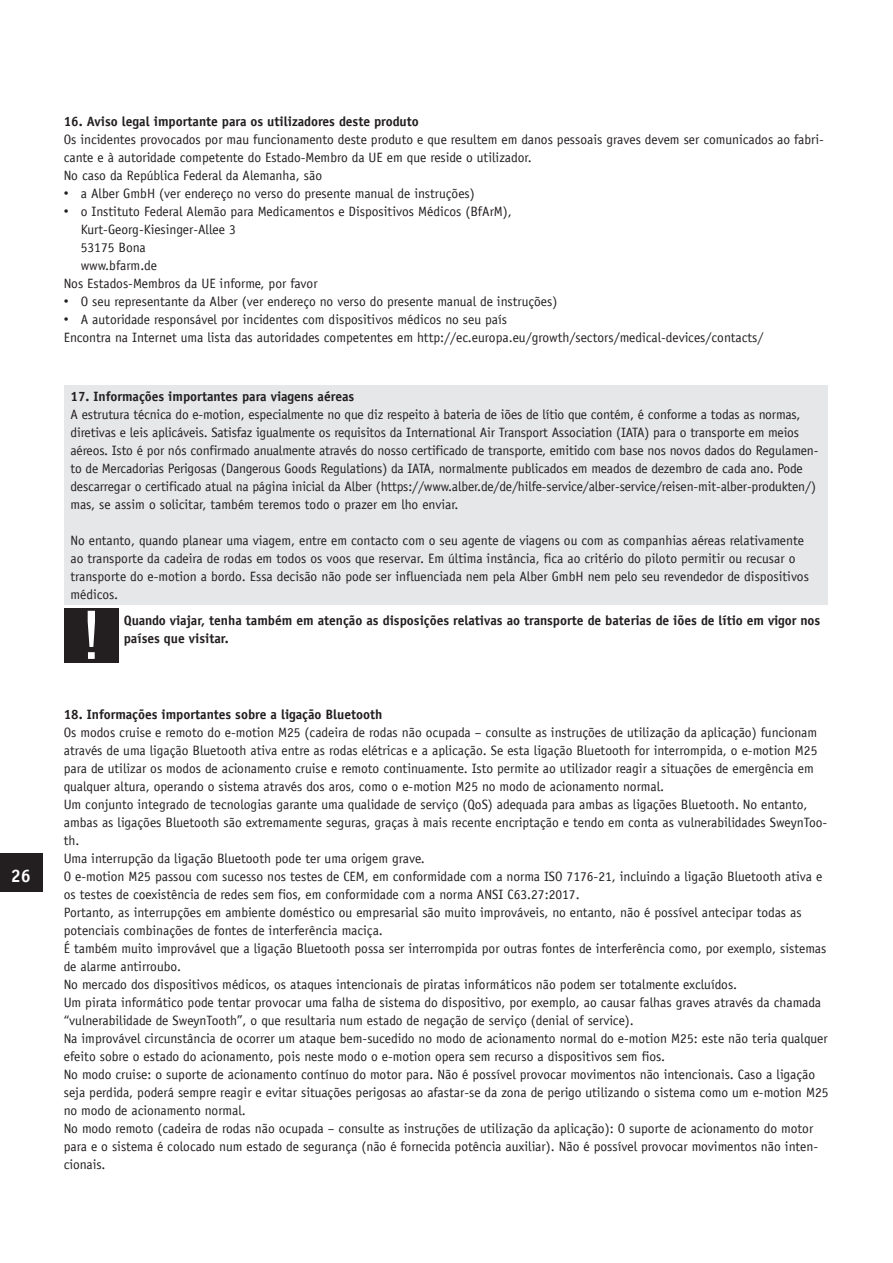
<style>
.page{position:relative;width:893px;height:1263px;background:#fff}
.page>*{position:absolute;margin:0;border:0;box-sizing:border-box;transform-origin:0 0}
.t1{font:700 18px "Officina Sans LT";color:#fff}
.t2{font:13.5px/18px "Officina Sans LT";color:#231f20}
.t3{font:700 13.5px/18px "Officina Sans LT";color:#231f20}
.s1{font-family:"Arial";font-size:13.8px}
</style>
<div class="page">
<div style="left:0;top:854px;width:43px;height:38px;background:#231f20"></div>
<div style="left:65px;top:385px;width:763px;height:220px;background:#e6e7e9"></div>
<svg style="left:64px;top:608px;width:54px;height:55px;background:#363333"></svg>
<h1 class="t1" style="left:11px;top:864px;width:22px">26</h1>
<p class="t3" style="left:64px;top:112px;width:357px">16. Aviso legal importante para os utilizadores deste produto</p>
<p class="t2" style="left:64px;top:130px;width:762px">Os incidentes provocados por mau funcionamento deste produto e que resultem em danos pessoais graves devem ser comunicados ao fabri&shy;cante e à autoridade competente do Estado-Membro da UE em que reside o utilizador.<br>No caso da República Federal da Alemanha, são</p>
<p class="t2" style="left:64px;top:184px;width:413px"><span class="s1">•</span> a Alber GmbH (ver endereço no verso do presente manual de instruções)</p>
<p class="t2" style="left:64px;top:202px;width:450px"><span class="s1">•</span> o Instituto Federal Alemão para Medicamentos e Dispositivos Médicos (BfArM),</p>
<p class="t2" style="left:81px;top:220px;width:157px">Kurt-Georg-Kiesinger-Allee 3</p>
<p class="t2" style="left:81px;top:238px;width:67px">53175 Bona</p>
<p class="t2" style="left:81px;top:256px;width:78px">www.bfarm.de</p>
<p class="t2" style="left:64px;top:274px;width:255px">Nos Estados-Membros da UE informe, por favor</p>
<p class="t2" style="left:64px;top:292px;width:495px"><span class="s1">•</span> O seu representante da Alber (ver endereço no verso do presente manual de instruções)</p>
<p class="t2" style="left:64px;top:310px;width:701px"><span class="s1">•</span> A autoridade responsável por incidentes com dispositivos médicos no seu país<br>Encontra na Internet uma lista das autoridades competentes em http://ec.europa.eu/growth/sectors/medical-devices/contacts/</p>
<p class="t3" style="left:71px;top:387px;width:285px">17. Informações importantes para viagens aéreas</p>
<p class="t2" style="left:71px;top:405px;width:749px">A estrutura técnica do e-motion, especialmente no que diz respeito à bateria de iões de lítio que contém, é conforme a todas as normas, diretivas e leis aplicáveis. Satisfaz igualmente os requisitos da International Air Transport Association (IATA) para o transporte em meios aéreos. Isto é por nós confirmado anualmente através do nosso certificado de transporte, emitido com base nos novos dados do Regulamen&shy;to de Mercadorias Perigosas (Dangerous Goods Regulations) da IATA, normalmente publicados em meados de dezembro de cada ano. Pode descarregar o certificado atual na página inicial da Alber (https://www.alber.de/de/hilfe-service/alber-service/reisen-mit-alber-produkten/) mas, se assim o solicitar, também teremos todo o prazer em lho enviar.</p>
<p class="t2" style="left:71px;top:531px;width:740px">No entanto, quando planear uma viagem, entre em contacto com o seu agente de viagens ou com as companhias aéreas relativamente ao transporte da cadeira de rodas em todos os voos que reservar. Em última instância, fica ao critério do piloto permitir ou recusar o transporte do e-motion a bordo. Essa decisão não pode ser influenciada nem pela Alber GmbH nem pelo seu revendedor de dispositivos médicos.</p>
<p class="t3" style="left:124px;top:612px;width:698px">Quando viajar, tenha também em atenção as disposições relativas ao transporte de baterias de iões de lítio em vigor nos países que visitar.</p>
<p class="t3" style="left:64px;top:706px;width:320px">18. Informações importantes sobre a ligação Bluetooth</p>
<p class="t2" style="left:64px;top:724px;width:766px">Os modos cruise e remoto do e-motion M25 (cadeira de rodas não ocupada – consulte as instruções de utilização da aplicação) funcionam através de uma ligação Bluetooth ativa entre as rodas elétricas e a aplicação. Se esta ligação Bluetooth for interrompida, o e-motion M25 para de utilizar os modos de acionamento cruise e remoto continuamente. Isto permite ao utilizador reagir a situações de emergência em qualquer altura, operando o sistema através dos aros, como o e-motion M25 no modo de acionamento normal.<br>Um conjunto integrado de tecnologias garante uma qualidade de serviço (QoS) adequada para ambas as ligações Bluetooth. No entanto, ambas as ligações Bluetooth são extremamente seguras, graças à mais recente encriptação e tendo em conta as vulnerabilidades SweynToo&shy;th.<br>Uma interrupção da ligação Bluetooth pode ter uma origem grave.<br>O e-motion M25 passou com sucesso nos testes de CEM, em conformidade com a norma ISO 7176-21, incluindo a ligação Bluetooth ativa e os testes de coexistência de redes sem fios, em conformidade com a norma ANSI C63.27:2017.<br>Portanto, as interrupções em ambiente doméstico ou empresarial são muito improváveis, no entanto, não é possível antecipar todas as potenciais combinações de fontes de interferência maciça.<br>É também muito improvável que a ligação Bluetooth possa ser interrompida por outras fontes de interferência como, por exemplo, sistemas de alarme antirroubo.<br>No mercado dos dispositivos médicos, os ataques intencionais de piratas informáticos não podem ser totalmente excluídos.<br>Um pirata informático pode tentar provocar uma falha de sistema do dispositivo, por exemplo, ao causar falhas graves através da chamada “vulnerabilidade de SweynTooth”, o que resultaria num estado de negação de serviço (denial of service).<br>Na improvável circunstância de ocorrer um ataque bem-sucedido no modo de acionamento normal do e-motion M25: este não teria qualquer efeito sobre o estado do acionamento, pois neste modo o e-motion opera sem recurso a dispositivos sem fios.<br>No modo cruise: o suporte de acionamento contínuo do motor para. Não é possível provocar movimentos não intencionais. Caso a ligação seja perdida, poderá sempre reagir e evitar situações perigosas ao afastar-se da zona de perigo utilizando o sistema como um e-motion M25 no modo de acionamento normal.<br>No modo remoto (cadeira de rodas não ocupada – consulte as instruções de utilização da aplicação): O suporte de acionamento do motor para e o sistema é colocado num estado de segurança (não é fornecida potência auxiliar). Não é possível provocar movimentos não inten&shy;cionais.</p>
</div>
